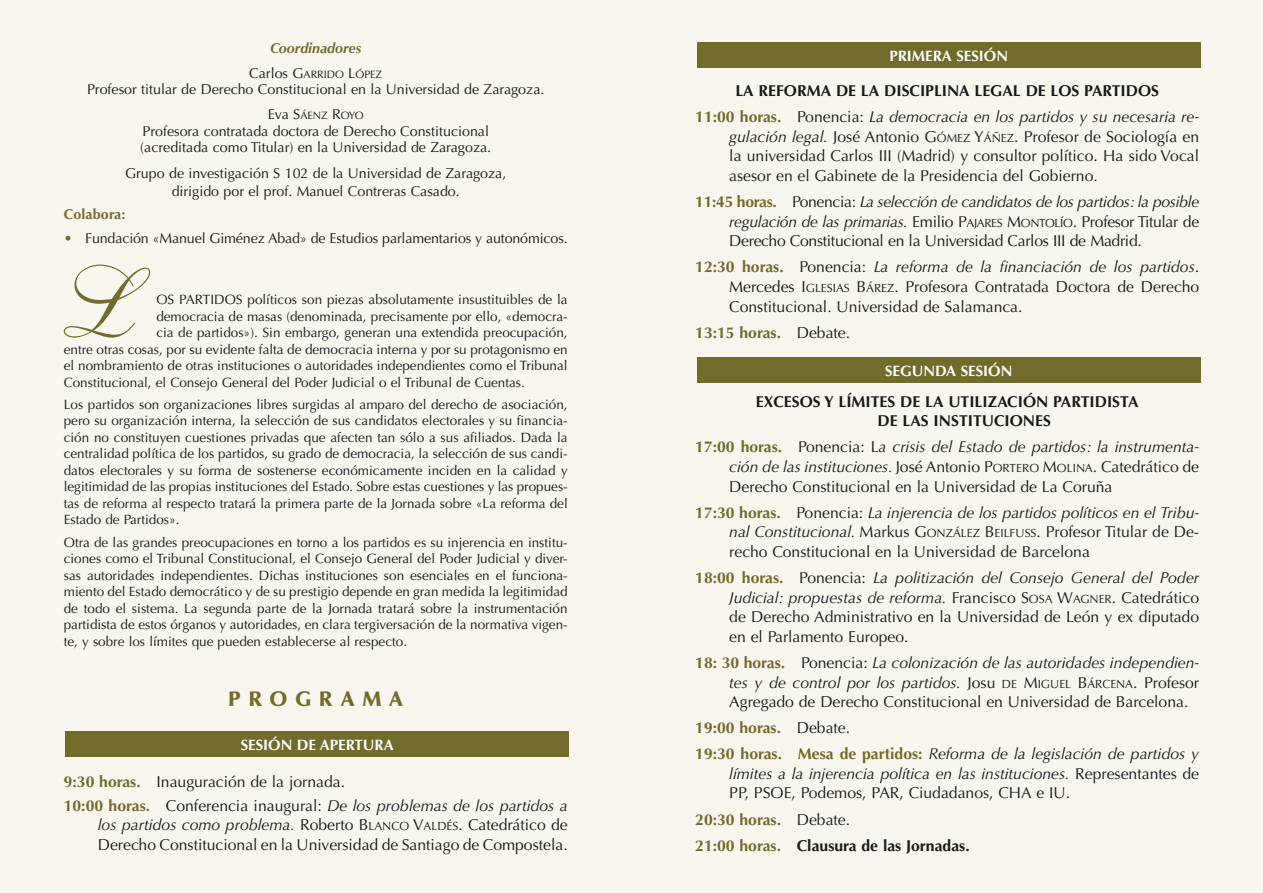
<style>
.page{position:relative;width:1263px;height:893px;background:#f8f6ef}
.page>*{position:absolute;margin:0;border:0;box-sizing:border-box;transform-origin:0 0}
.t1{font:99.6px "Shelley Allegro Script";color:#716b2c}
.t2{font:900 21px "Optima LT Std";letter-spacing:.35em;color:#716b2c}
.t3{font:15.75px/19.6px "Optima LT Std";color:#1a181b;text-align:justify}
.t4{font:700 15.75px/26px "Optima LT Std";color:#1a181b;text-align:center}
.t5{font:700 15.75px/26px "Optima LT Std";color:#716b2c}
.t6{font:700 15px "Optima LT Std";color:#fff}
.t7{font:14.25px/16.5px "Optima LT Std";color:#1a181b}
.t8{font:italic 700 14.25px "Optima LT Std";color:#716b2c}
.t9{font:700 14.25px "Optima LT Std";letter-spacing:.01em;color:#716b2c}
.t10{font:13.5px/16.5px "Optima LT Std";color:#1a181b;text-align:justify}
.t11{font:10.65px "Optima LT Std";color:#1a181b}
.s1{font-size:14.25px}
.s2{font-weight:700;color:#716b2c}
.s3{font-style:italic}
.s4{font-style:inherit}
.s5{font-size:11.85px}
.s6{color:#716b2c}
.s7{font-weight:400}
.s8{font-weight:400;font-style:italic}
.s9{font-weight:400;color:#1a181b}
.s10{font-weight:400;font-style:italic;color:#1a181b}
.s11{color:#1a181b}
</style>
<div class="page">
<div style="left:65px;top:731px;width:504px;height:26px;background:#716b2c"></div>
<div style="left:697px;top:43px;width:504px;height:25px;background:#716b2c"></div>
<div style="left:697px;top:357px;width:504px;height:26px;background:#716b2c"></div>
<p class="t8" style="left:270px;top:40px;width:93px">Coordinadores</p>
<p class="t11" style="left:249px;top:68px;width:134px"><span class="s1">Carlos</span> <span class="s1">G</span>ARRIDO <span class="s1">L</span>ÓPEZ</p>
<p class="t7" style="left:87px;top:82px;width:459px">Profesor titular de Derecho Constitucional en la Universidad de Zaragoza.</p>
<p class="t11" style="left:268px;top:110px;width:97px"><span class="s1">Eva</span> <span class="s1">S</span>ÁENZ <span class="s1">R</span>OYO</p>
<p class="t7" style="left:140px;top:123px;width:352px">Profesora contratada doctora de Derecho Constitucional (acreditada como Titular) en la Universidad de Zaragoza.</p>
<p class="t7" style="left:125px;top:164px;width:383px;line-height:18px;text-align:center">Grupo de investigación S 102 de la Universidad de Zaragoza, dirigido por el prof. Manuel Contreras Casado.</p>
<p class="t9" style="left:64px;top:206px;width:63px">Colabora:</p>
<p class="t7" style="left:85px;top:231px;width:484px">Fundación «Manuel Giménez Abad» de Estudios parlamentarios y autonómicos.</p>
<h1 class="t1" style="left:62px;top:246px;width:73px">L</h1>
<p class="t10" style="left:156px;top:291px;width:413px">OS PARTIDOS políticos son piezas absolutamente insustituibles de la</p>
<p class="t10" style="left:156px;top:308px;width:413px">democracia de masas (denominada, precisamente por ello, «democra-</p>
<p class="t10" style="left:156px;top:324px;width:413px">cia de partidos»). Sin embargo, generan una extendida preocupación,</p>
<p class="t10" style="left:64px;top:341px;width:505px">entre otras cosas, por su evidente falta de democracia interna y por su protagonismo en</p>
<p class="t10" style="left:64px;top:357px;width:505px">el nombramiento de otras instituciones o autoridades independientes como el Tribunal</p>
<p class="t10" style="left:64px;top:374px;width:463px">Constitucional, el Consejo General del Poder Judicial o el Tribunal de Cuentas.</p>
<p class="t10" style="left:64px;top:396px;width:505px">Los partidos son organizaciones libres surgidas al amparo del derecho de asociación, pero su organización interna, la selección de sus candidatos electorales y su financia&shy;ción no constituyen cuestiones privadas que afecten tan sólo a sus afiliados. Dada la centralidad política de los partidos, su grado de democracia, la selección de sus candi&shy;datos electorales y su forma de sostenerse económicamente inciden en la calidad y legitimidad de las propias instituciones del Estado. Sobre estas cuestiones y las propues&shy;tas de reforma al respecto tratará la primera parte de la Jornada sobre «La reforma del Estado de Partidos».</p>
<p class="t10" style="left:64px;top:534px;width:505px">Otra de las grandes preocupaciones en torno a los partidos es su injerencia en institu&shy;ciones como el Tribunal Constitucional, el Consejo General del Poder Judicial y diver&shy;sas autoridades independientes. Dichas instituciones son esenciales en el funciona&shy;miento del Estado democrático y de su prestigio depende en gran medida la legitimidad de todo el sistema. La segunda parte de la Jornada tratará sobre la instrumentación partidista de estos órganos y autoridades, en clara tergiversación de la normativa vigen&shy;te, y sobre los límites que pueden establecerse al respecto.</p>
<h2 class="t2" style="left:228px;top:687px;width:177px">PROGRAMA</h2>
<p class="t6" style="left:241px;top:736px;width:155px">SESIÓN DE APERTURA</p>
<p class="t3" style="left:64px;top:770px;width:505px;line-height:23.7px"><span class="s2">9:30 horas.</span> Inauguración de la jornada.<br><span class="s2">10:00 horas.</span> Conferencia inaugural: <span class="s3">De los problemas de los partidos a</span></p>
<p class="t3" style="left:98px;top:815px;width:471px"><span class="s3">los partidos como problema.</span> Roberto <span class="s4">B</span><span class="s5">LANCO</span> <span class="s4">V</span><span class="s5">ALDÉS</span><span class="s4">.</span> Catedrático de<br>Derecho Constitucional en la Universidad de Santiago de Compostela.</p>
<p class="t6" style="left:889px;top:47px;width:120px">PRIMERA SESIÓN</p>
<p class="t4" style="left:695px;top:78px;width:505px">LA REFORMA DE LA DISCIPLINA LEGAL DE LOS PARTIDOS<br><span class="s6">11:00 horas.</span> <span class="s7">Ponencia:</span> <span class="s8">La democracia en los partidos y su necesaria re-</span></p>
<p class="t3" style="left:729px;top:127px;width:471px"><span class="s3">gulación legal.</span> José Antonio <span class="s4">G</span><span class="s5">ÓMEZ</span> <span class="s4">Y</span><span class="s5">ÁÑEZ</span><span class="s4">.</span> Profesor de Sociología en la universidad Carlos III (Madrid) y consultor político. Ha sido Vocal asesor en el Gabinete de la Presidencia del Gobierno.</p>
<p class="t3" style="left:729px;top:192px;width:471px;text-indent:-34px"><span class="s2">11:45 horas.</span> Ponencia: <span class="s3">La selección de candidatos de los partidos: la posible regulación de las primarias.</span> Emilio <span class="s4">P</span><span class="s5">AJARES</span> <span class="s4">M</span><span class="s5">ONTOLÍO</span>. Profesor Titular de Derecho Constitucional en la Universidad Carlos III de Madrid.</p>
<p class="t3" style="left:729px;top:257px;width:471px;text-indent:-34px"><span class="s2">12:30 horas.</span> Ponencia: <span class="s3">La reforma de la financiación de los partidos</span>.<br>Mercedes <span class="s4">I</span><span class="s5">GLESIAS</span> <span class="s4">B</span><span class="s5">ÁREZ</span>. Profesora Contratada Doctora de Derecho Constitucional. Universidad de Salamanca.</p>
<p class="t5" style="left:695px;top:320px;width:156px">13:15 horas. <span class="s9">Debate.</span></p>
<p class="t6" style="left:885px;top:362px;width:129px">SEGUNDA SESIÓN</p>
<p class="t4" style="left:877px;top:392px;width:262px;line-height:19.6px;text-align:left;text-indent:-122px">EXCESOS Y LÍMITES DE LA UTILIZACIÓN PARTIDISTA<br>DE LAS INSTITUCIONES</p>
<p class="t3" style="left:729px;top:437px;width:471px;text-indent:-34px"><span class="s2">17:00 horas.</span> Ponencia: L<span class="s3">a crisis del Estado de partidos: la instrumenta&shy;ción de las instituciones.</span> José Antonio <span class="s4">P</span><span class="s5">ORTERO</span> <span class="s4">M</span><span class="s5">OLINA</span>. Catedrático de Derecho Constitucional en la Universidad de La Coruña</p>
<p class="t3" style="left:729px;top:503px;width:471px;text-indent:-34px"><span class="s2">17:30 horas.</span> Ponencia: <span class="s3">La injerencia de los partidos políticos en el Tribu&shy;nal Constitucional.</span> Markus <span class="s4">G</span><span class="s5">ONZÁLEZ</span> <span class="s4">B</span><span class="s5">EILFUSS</span><span class="s4">.</span> Profesor Titular de De&shy;recho Constitucional en la Universidad de Barcelona</p>
<p class="t3" style="left:729px;top:568px;width:471px;text-indent:-34px"><span class="s2">18:00 horas.</span> Ponencia: <span class="s3">La politización del Consejo General del Poder Judicial: propuestas de reforma.</span> Francisco <span class="s4">S</span><span class="s5">OSA</span> <span class="s4">W</span><span class="s5">AGNER</span><span class="s4">.</span> Catedrático de Derecho Administrativo en la Universidad de León y ex diputado en el Parlamento Europeo.</p>
<p class="t3" style="left:729px;top:653px;width:471px;text-indent:-34px"><span class="s2">18: 30 horas.</span> Ponencia: <span class="s3">La colonización de las autoridades independien&shy;tes y de control por los partidos.</span> Josu <span class="s5">DE</span> <span class="s4">M</span><span class="s5">IGUEL</span> <span class="s4">B</span><span class="s5">ÁRCENA</span>. Profesor Agregado de Derecho Constitucional en Universidad de Barcelona.</p>
<p class="t5" style="left:695px;top:715px;width:505px">19:00 horas. <span class="s9">Debate.<br></span>19:30 horas. Mesa de partidos: <span class="s10">Reforma de la legislación de partidos y</span></p>
<p class="t3" style="left:729px;top:764px;width:471px"><span class="s3">límites a la injerencia política en las instituciones.</span> Representantes de<br>PP, PSOE, Podemos, PAR, Ciudadanos, CHA e IU.</p>
<p class="t5" style="left:695px;top:806px;width:276px">20:30 horas. <span class="s9">Debate.<br></span>21:00 horas. <span class="s11">Clausura de las Jornadas.</span></p>
</div>
